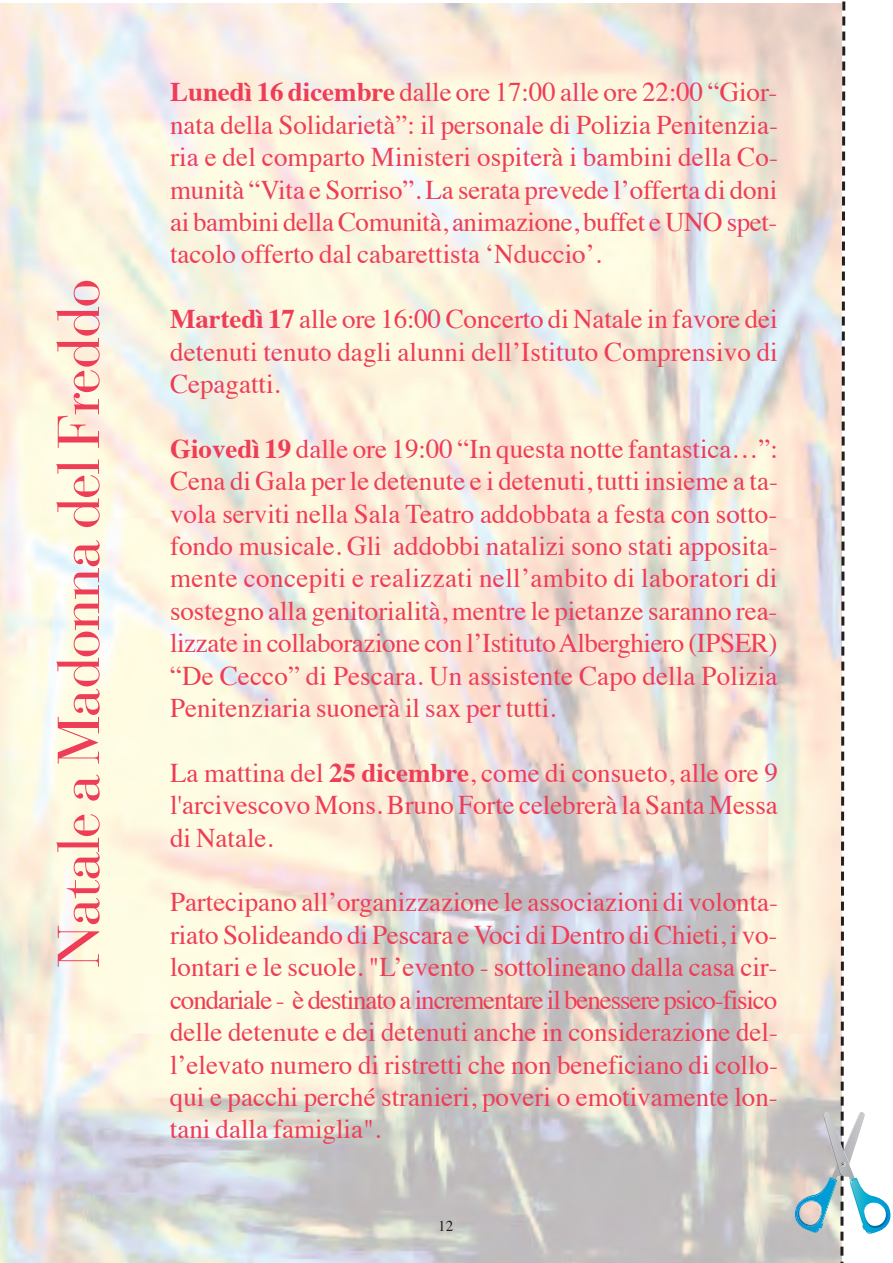
<style>
.page{position:relative;width:893px;height:1263px;background:#fff}
.page>*{position:absolute;margin:0;border:0;box-sizing:border-box;transform-origin:0 0}
.t1{font:58.5px "Bauer Bodoni";letter-spacing:-.025em;color:#ee3d56}
.t2{font:27px/32.4px "Times";color:#ee3d56;text-align:justify}
.t3{font:15px "Times";color:#231f20}
.s1{font-weight:700}
</style>
<div class="page">
<img style="left:0;top:4px;width:839px;height:1259px">
<img style="left:855px;top:1112px;width:10px;height:66px">
<img style="left:795px;top:1177px;width:42px;height:56px">
<img style="left:796px;top:1179px;width:40px;height:53px">
<img style="left:798px;top:1200px;width:24px;height:27px">
<img style="left:823px;top:1112px;width:32px;height:68px">
<svg style="left:839px;top:1px;width:8px;height:1262px"></svg>
<img style="left:849px;top:1178px;width:24px;height:56px">
<img style="left:850px;top:1179px;width:40px;height:54px">
<img style="left:863px;top:1201px;width:26px;height:27px">
<h1 class="t1" style="left:58px;top:967px;width:690px;rotate:-90deg">Natale a Madonna del Freddo</h1>
<p class="t2" style="left:170px;top:78px;width:609px"><span class="s1">Lunedì 16 dicembre</span> dalle ore 17:00 alle ore 22:00 “Gior&shy;nata della Solidarietà”: il personale di Polizia Penitenzia&shy;ria e del comparto Ministeri ospiterà i bambini della Co&shy;munità “Vita e Sorriso”. La serata prevede l’offerta di doni ai bambini della Comunità, animazione, buffet e UNO spet&shy;tacolo offerto dal cabarettista ‘Nduccio’.</p>
<p class="t2" style="left:170px;top:305px;width:609px"><span class="s1">Martedì 17</span> alle ore 16:00 Concerto di Natale in favore dei detenuti tenuto dagli alunni dell’Istituto Comprensivo di Cepagatti.</p>
<p class="t2" style="left:170px;top:435px;width:609px"><span class="s1">Giovedì 19</span> dalle ore 19:00 “In questa notte fantastica…”:<br>Cena di Gala per le detenute e i detenuti, tutti insieme a ta&shy;vola serviti nella Sala Teatro addobbata a festa con sotto&shy;fondo musicale. Gli addobbi natalizi sono stati apposita&shy;mente concepiti e realizzati nell’ambito di laboratori di sostegno alla genitorialità, mentre le pietanze saranno rea&shy;lizzate in collaborazione con l’Istituto Alberghiero (IPSER) “De Cecco” di Pescara. Un assistente Capo della Polizia Penitenziaria suonerà il sax per tutti.</p>
<p class="t2" style="left:170px;top:759px;width:609px">La mattina del <span class="s1">25 dicembre</span>, come di consueto, alle ore 9 l'arcivescovo Mons. Bruno Forte celebrerà la Santa Messa di Natale.</p>
<p class="t2" style="left:170px;top:888px;width:610px">Partecipano all’organizzazione le associazioni di volonta&shy;riato Solideando di Pescara e Voci di Dentro di Chieti, i vo&shy;lontari e le scuole. "L’evento - sottolineano dalla casa cir&shy;condariale - è destinato a incrementare il benessere psico-fisico delle detenute e dei detenuti anche in considerazione del&shy;l’elevato numero di ristretti che non beneficiano di collo&shy;qui e pacchi perché stranieri, poveri o emotivamente lon&shy;tani dalla famiglia".</p>
<p class="t3" style="left:438px;top:1219px;width:16px">12</p>
</div>
